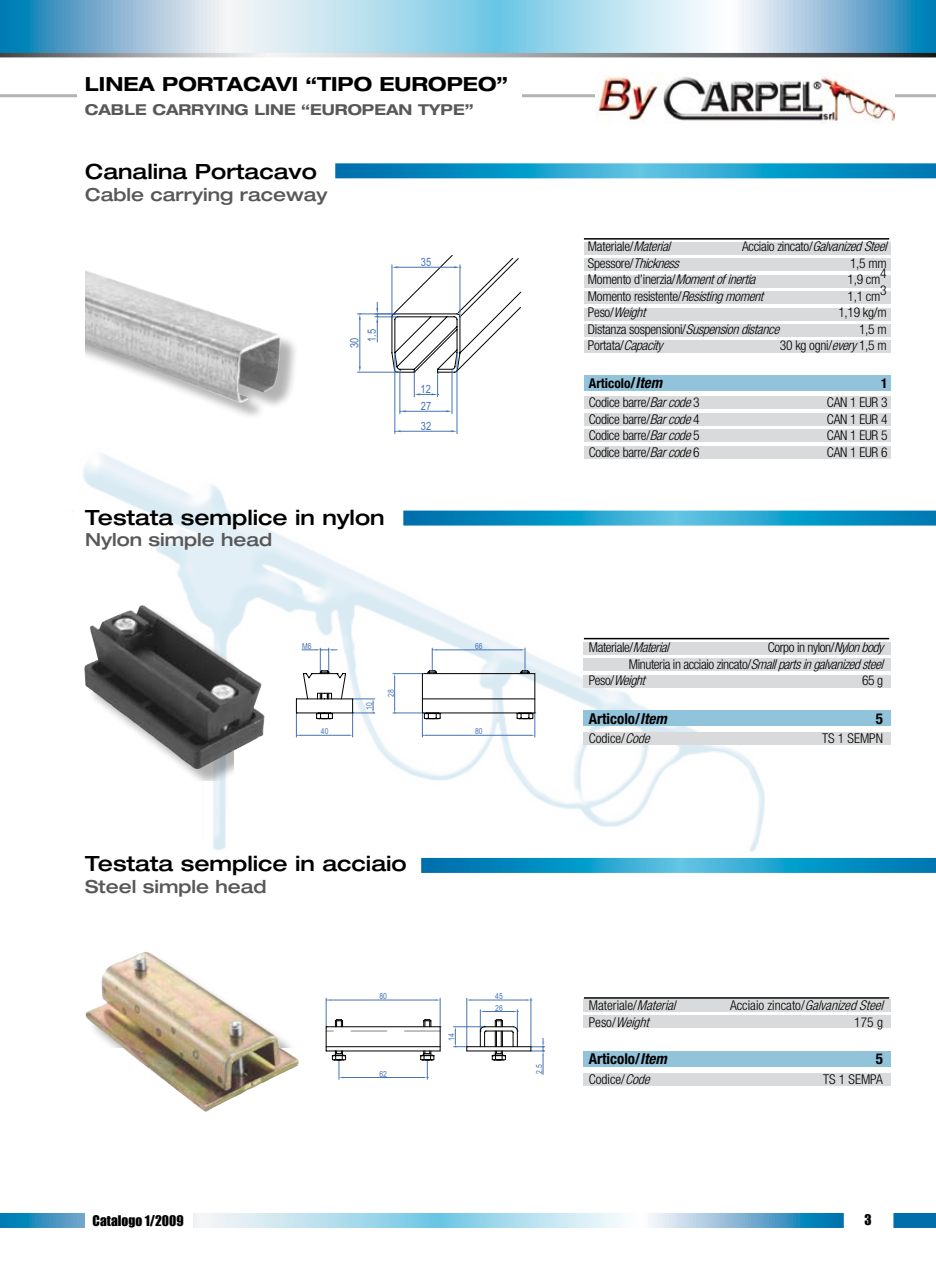
<style>
.page{position:relative;width:936px;height:1263px;background:#fff}
.page>*{position:absolute;margin:0;border:0;box-sizing:border-box;transform-origin:0 0}
.t1{font:500 expanded 21px "Helvetica Neue";color:#000}
.t2{font:700 expanded 19.5px "Helvetica Neue";color:#000}
.t3{font:500 expanded 18px "Helvetica Neue";color:#58585a}
.t4{font:700 expanded 15px "Helvetica Neue";color:#58585a}
.t5{font:700 condensed 15px "Helvetica Neue";color:#000}
.t6{font:300 condensed 13.5px "Helvetica Neue";letter-spacing:-.02em;color:#000}
.t7{font:italic 300 condensed 13.5px "Helvetica Neue";color:#000}
.t8{font:300 condensed 13.5px "Helvetica Neue";color:#000}
.t9{font:13.5px "Impact";color:#000}
.t10{font:700 condensed 13.5px "Helvetica Neue";color:#000}
.t11{font:11.4px/16.8px "Arial Narrow";color:#4473b4}
.t12{font:8.4px "Arial Narrow";color:#4473b4}
.t13{font:8.25px "Arial Narrow";color:#4473b4}
.s1{font-style:italic}
.s2{font-style:normal}
.s3{font-size:15px}
.s4{font-style:italic;font-size:15px}
</style>
<div class="page">
<img style="left:72px;top:401px;width:744px;height:457px">
<hr style="left:0;top:94px;width:935px;height:3px;background:#b1b3b4">
<img style="left:595px;top:72px;width:299px;height:52px">
<svg style="left:0;top:0;width:935px;height:53px;background:#a0cde3"></svg>
<svg style="left:0;top:53px;width:935px;height:4px;background:#919193"></svg>
<div style="left:78px;top:76px;width:444px;height:75px;background:#fff"></div>
<svg style="left:335px;top:163px;width:600px;height:15px;background:#1d9ac8"></svg>
<svg style="left:403px;top:511px;width:532px;height:15px;background:#1f9bc9"></svg>
<svg style="left:421px;top:858px;width:514px;height:15px;background:#1998c7"></svg>
<div style="left:584px;top:242px;width:306px;height:13px;background:#d9dadb"></div>
<div style="left:584px;top:259px;width:306px;height:12px;background:#d9dadb"></div>
<div style="left:584px;top:275px;width:306px;height:13px;background:#d9dadb"></div>
<div style="left:584px;top:291px;width:306px;height:13px;background:#d9dadb"></div>
<div style="left:584px;top:308px;width:306px;height:12px;background:#d9dadb"></div>
<div style="left:584px;top:324px;width:306px;height:13px;background:#d9dadb"></div>
<div style="left:584px;top:340px;width:306px;height:13px;background:#d9dadb"></div>
<div style="left:584px;top:375px;width:306px;height:15px;background:#91c3da"></div>
<div style="left:584px;top:396px;width:306px;height:13px;background:#d9dadb"></div>
<div style="left:584px;top:413px;width:306px;height:13px;background:#d9dadb"></div>
<div style="left:584px;top:429px;width:306px;height:13px;background:#d9dadb"></div>
<div style="left:584px;top:446px;width:306px;height:12px;background:#d9dadb"></div>
<div style="left:583px;top:642px;width:307px;height:13px;background:#d9dadb"></div>
<div style="left:583px;top:658px;width:307px;height:13px;background:#d9dadb"></div>
<div style="left:583px;top:675px;width:307px;height:13px;background:#d9dadb"></div>
<div style="left:583px;top:710px;width:307px;height:15px;background:#91c3da"></div>
<div style="left:583px;top:732px;width:307px;height:12px;background:#d9dadb"></div>
<div style="left:583px;top:999px;width:307px;height:13px;background:#d9dadb"></div>
<div style="left:583px;top:1015px;width:307px;height:13px;background:#d9dadb"></div>
<div style="left:583px;top:1051px;width:307px;height:15px;background:#91c3da"></div>
<div style="left:583px;top:1073px;width:307px;height:12px;background:#d9dadb"></div>
<div style="left:85px;top:229px;width:212px;height:191px;background:#000;opacity:.3"></div>
<img style="left:85px;top:270px;width:195px;height:133px">
<hr style="left:357px;top:372px;width:39px;height:1px;background:#4473b4">
<hr style="left:357px;top:314px;width:36px;height:1px;background:#4473b4">
<hr style="left:359px;top:320px;width:1px;height:46px;background:#4473b4">
<svg style="left:359px;top:366px;width:2px;height:6px"></svg>
<svg style="left:359px;top:314px;width:2px;height:6px"></svg>
<hr style="left:451px;top:370px;width:1px;height:44px;background:#4473b4">
<hr style="left:399px;top:372px;width:1px;height:42px;background:#4473b4">
<hr style="left:405px;top:411px;width:41px;height:1px;background:#4473b4">
<svg style="left:446px;top:410px;width:6px;height:2px"></svg>
<hr style="left:456px;top:354px;width:1px;height:80px;background:#4473b4">
<hr style="left:394px;top:355px;width:1px;height:79px;background:#4473b4">
<hr style="left:400px;top:431px;width:51px;height:1px;background:#4473b4">
<svg style="left:451px;top:430px;width:6px;height:2px"></svg>
<svg style="left:375px;top:255px;width:146px;height:142px"></svg>
<svg style="left:296px;top:648px;width:240px;height:89px"></svg>
<img style="left:85px;top:952px;width:214px;height:160px">
<hr style="left:453px;top:1026px;width:30px;height:1px;background:#4473b4">
<hr style="left:530px;top:998px;width:1px;height:48px;background:#4473b4">
<hr style="left:471px;top:1000px;width:55px;height:1px;background:#4473b4">
<svg style="left:526px;top:999px;width:6px;height:2px"></svg>
<hr style="left:467px;top:1051px;width:32px;height:1px;background:#000">
<hr style="left:467px;top:1046px;width:32px;height:1px;background:#000">
<svg style="left:326px;top:998px;width:145px;height:81px"></svg>
<svg style="left:480px;top:1010px;width:64px;height:64px"></svg>
<hr style="left:584px;top:238px;width:305px;height:2px;background:#000">
<hr style="left:584px;top:638px;width:305px;height:1px;background:#000">
<hr style="left:584px;top:997px;width:305px;height:2px;background:#000">
<div style="left:893px;top:1213px;width:42px;height:15px;background:#006eab"></div>
<svg style="left:0;top:1213px;width:843px;height:15px;background:#98cbe2"></svg>
<div style="left:85px;top:1203px;width:108px;height:34px;background:#fff"></div>
<div style="left:69px;top:601px;width:164px;height:179px;background:#000;opacity:.3"></div>
<img style="left:84px;top:605px;width:180px;height:164px">
<h2 class="t2" style="left:85px;top:73px;width:424px">LINEA PORTACAVI “TIPO EUROPEO”</h2>
<p class="t4" style="left:85px;top:101px;width:390px">CABLE CARRYING LINE “EUROPEAN TYPE”</p>
<h1 class="t1" style="left:85px;top:164px;width:233px">Canalina Portacavo</h1>
<h3 class="t3" style="left:85px;top:187px;width:244px">Cable carrying raceway</h3>
<p class="t11" style="left:347px;top:348px;width:12px;rotate:-90deg">30</p>
<p class="t11" style="left:364px;top:342px;width:15px;rotate:-90deg">1.5</p>
<h1 class="t1" style="left:85px;top:509px;width:301px">Testata semplice in nylon</h1>
<h3 class="t3" style="left:85px;top:533px;width:188px">Nylon simple head</h3>
<p class="t11" style="left:421px;top:254px;width:12px">35</p>
<p class="t11" style="left:420px;top:382px;width:12px">12<br>27</p>
<p class="t11" style="left:421px;top:418px;width:12px">32</p>
<p class="t13" style="left:302px;top:643px;width:11px">M6</p>
<p class="t13" style="left:321px;top:728px;width:9px">40</p>
<p class="t13" style="left:366px;top:710px;width:9px;rotate:-90deg">10</p>
<p class="t13" style="left:387px;top:697px;width:9px;rotate:-90deg">28</p>
<p class="t13" style="left:475px;top:643px;width:9px">66</p>
<p class="t13" style="left:475px;top:728px;width:9px">80</p>
<h1 class="t1" style="left:85px;top:856px;width:323px">Testata semplice in acciaio</h1>
<h3 class="t3" style="left:85px;top:879px;width:183px">Steel simple head</h3>
<p class="t12" style="left:379px;top:993px;width:9px">80</p>
<p class="t12" style="left:495px;top:993px;width:9px">45</p>
<p class="t12" style="left:379px;top:1070px;width:9px">62</p>
<p class="t12" style="left:448px;top:1040px;width:9px;rotate:-90deg">14</p>
<p class="t12" style="left:495px;top:1004px;width:9px">26</p>
<p class="t12" style="left:535px;top:1074px;width:11px;rotate:-90deg">2.5</p>
<p class="t6" style="left:588px;top:241px;width:87px">Materiale/<span class="s1">Material</span></p>
<p class="t6" style="left:742px;top:241px;width:149px">Acciaio zincato/<span class="s1">GalvanizedSteel</span></p>
<p class="t6" style="left:588px;top:257px;width:96px">Spessore/<span class="s1">Thickness</span></p>
<p class="t6" style="left:850px;top:257px;width:38px">1,5 mm</p>
<p class="t6" style="left:588px;top:274px;width:172px">Momento d’inerzia/<span class="s1">Momentofinertia</span></p>
<p class="t6" style="left:847px;top:274px;width:41px">1,9 cm4</p>
<p class="t6" style="left:588px;top:290px;width:180px">Momento resistente/<span class="s1">Resistingmoment</span></p>
<p class="t6" style="left:847px;top:290px;width:41px">1,1 cm3</p>
<p class="t7" style="left:588px;top:307px;width:62px"><span class="s2">Peso/</span>Weight</p>
<p class="t6" style="left:838px;top:307px;width:50px">1,19 kg/m</p>
<p class="t6" style="left:588px;top:323px;width:196px">Distanza sospensioni/<span class="s1">Suspensiondistance</span></p>
<p class="t6" style="left:858px;top:323px;width:29px">1,5 m</p>
<p class="t6" style="left:588px;top:340px;width:76px">Portata/<span class="s1">Capacity</span></p>
<p class="t6" style="left:779px;top:340px;width:108px">30 kg ogni/<span class="s1">every</span> 1,5 m</p>
<p class="t10" style="left:588px;top:375px;width:75px">Articolo<span class="s3">/</span><span class="s4">Item</span></p>
<p class="t10" style="left:880px;top:375px;width:8px">1</p>
<p class="t6" style="left:588px;top:397px;width:112px">Codice barre/<span class="s1">Barcode</span>3</p>
<p class="t6" style="left:826px;top:397px;width:62px">CAN 1 EUR 3</p>
<p class="t6" style="left:588px;top:414px;width:112px">Codice barre/<span class="s1">Barcode</span>4</p>
<p class="t6" style="left:826px;top:414px;width:62px">CAN 1 EUR 4</p>
<p class="t6" style="left:588px;top:430px;width:112px">Codice barre/<span class="s1">Barcode</span>5</p>
<p class="t6" style="left:826px;top:430px;width:62px">CAN 1 EUR 5</p>
<p class="t6" style="left:588px;top:447px;width:112px">Codice barre/<span class="s1">Barcode</span>6</p>
<p class="t6" style="left:826px;top:447px;width:62px">CAN 1 EUR 6</p>
<p class="t6" style="left:588px;top:642px;width:85px">Materiale/<span class="s1">Material</span></p>
<p class="t6" style="left:768px;top:642px;width:116px">Corpo in nylon/<span class="s1">Nylonbody</span></p>
<p class="t7" style="left:629px;top:659px;width:259px"><span class="s2">Minuteria in acciaio zincato/</span>Smallpartsingalvanizedsteel</p>
<p class="t7" style="left:588px;top:675px;width:61px"><span class="s2">Peso/</span>Weight</p>
<p class="t6" style="left:861px;top:675px;width:22px">65 g</p>
<p class="t5" style="left:588px;top:710px;width:79px">Articolo/<span class="s1">Item</span></p>
<p class="t5" style="left:875px;top:710px;width:9px">5</p>
<p class="t6" style="left:588px;top:733px;width:66px">Codice/<span class="s1">Code</span></p>
<p class="t6" style="left:822px;top:733px;width:62px">TS 1 SEMPN</p>
<p class="t8" style="left:588px;top:1000px;width:91px">Materiale/<span class="s1">Material</span></p>
<p class="t8" style="left:730px;top:1000px;width:158px">Acciaio zincato/<span class="s1">GalvanizedSteel</span></p>
<p class="t7" style="left:588px;top:1016px;width:65px"><span class="s2">Peso/</span>Weight</p>
<p class="t6" style="left:854px;top:1016px;width:30px">175 g</p>
<p class="t5" style="left:588px;top:1050px;width:79px">Articolo/<span class="s1">Item</span></p>
<p class="t5" style="left:875px;top:1050px;width:9px">5</p>
<p class="t6" style="left:588px;top:1073px;width:66px">Codice/<span class="s1">Code</span></p>
<p class="t6" style="left:823px;top:1073px;width:61px">TS 1 SEMPA</p>
<p class="t9" style="left:93px;top:1215px;width:93px">Catalogo 1/2009</p>
<p class="t9" style="left:864px;top:1214px;width:9px">3</p>
</div>
